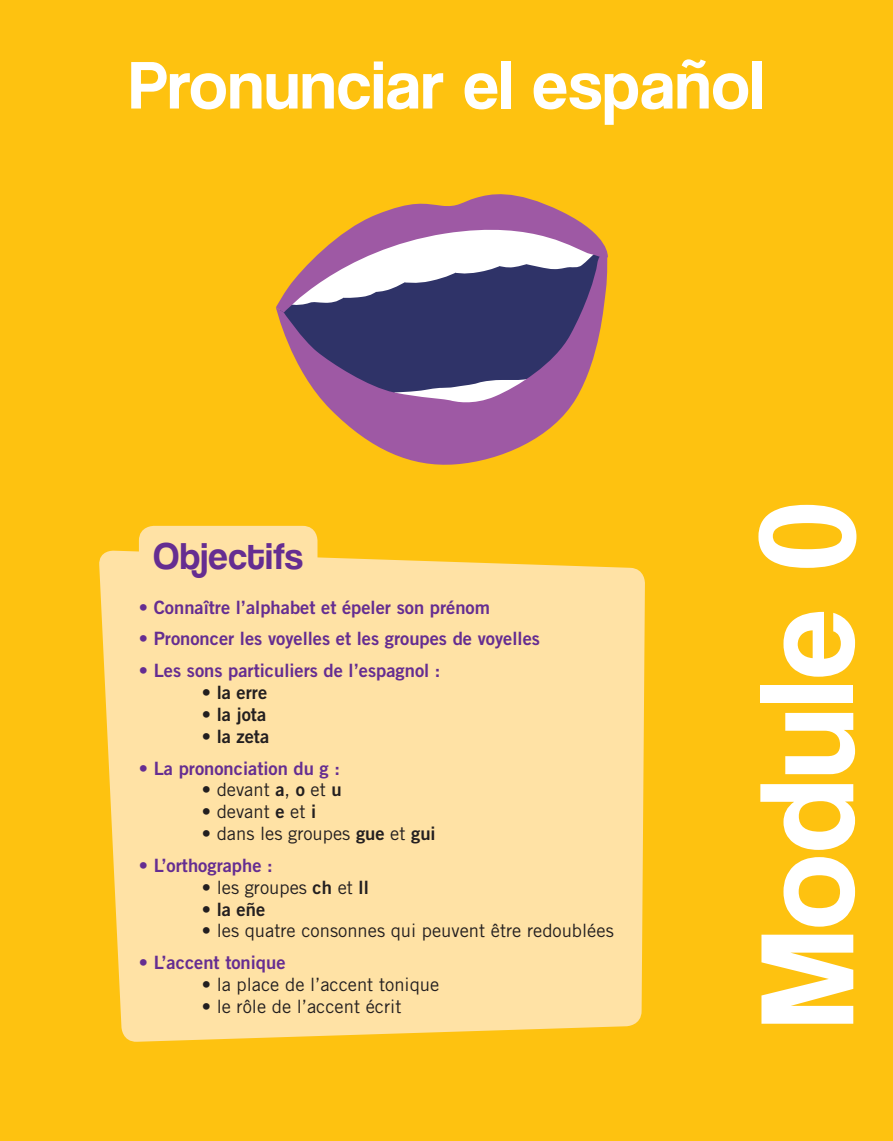
<style>
.page{position:relative;width:893px;height:1141px;background:#fec210}
.page>*{position:absolute;margin:0;border:0;box-sizing:border-box;transform-origin:0 0}
.t1{font:138.25px "Coolvetica Rg";letter-spacing:.02em;color:#fff}
.t2{font:70px "Coolvetica Rg";letter-spacing:.02em;color:#fff}
.t3{font:38.5px "Coolvetica Rg";letter-spacing:.02em;color:#652d91}
.t4{font:18.38px "Trade Gothic LT Std Bd 2";color:#652d91}
.t5{font:18.38px "Trade Gothic LT Std";color:#231f20}
.t6{font:18.38px "Trade Gothic LT Std Bd 2";color:#231f20}
.s1{font-family:"Trade Gothic LT Std Bd 2"}
</style>
<div class="page">
<div style="left:99px;top:550px;width:546px;height:492px;background:#ffe2a5"></div>
<div style="left:139px;top:526px;width:178px;height:59px;background:#ffe2a5;border-radius:15px"></div>
<svg style="left:322px;top:194px;width:285px;height:57px"></svg>
<svg style="left:276px;top:251px;width:332px;height:214px"></svg>
<p class="t2" style="left:130px;top:44px;width:635px">Pronunciar el español</p>
<p class="t3" style="left:154px;top:534px;width:151px">Objectifs</p>
<p class="t4" style="left:139px;top:596px;width:353px">• Connaître l’alphabet et épeler son prénom</p>
<p class="t4" style="left:139px;top:627px;width:403px">• Prononcer les voyelles et les groupes de voyelles</p>
<p class="t4" style="left:139px;top:659px;width:303px">• Les sons particuliers de l’espagnol :</p>
<p class="t6" style="left:202px;top:681px;width:67px">• la erre</p>
<p class="t6" style="left:202px;top:703px;width:66px">• la jota</p>
<p class="t6" style="left:202px;top:725px;width:69px">• la zeta</p>
<p class="t4" style="left:139px;top:757px;width:203px">• La prononciation du g :</p>
<p class="t5" style="left:202px;top:779px;width:141px">• devant <span class="s1">a</span>, <span class="s1">o</span> et <span class="s1">u</span></p>
<p class="t5" style="left:202px;top:801px;width:116px">• devant <span class="s1">e</span> et <span class="s1">i</span></p>
<p class="t5" style="left:202px;top:822px;width:235px">• dans les groupes <span class="s1">gue</span> et <span class="s1">gui</span></p>
<p class="t4" style="left:139px;top:854px;width:135px">• L’orthographe :</p>
<p class="t5" style="left:202px;top:876px;width:168px">• les groupes <span class="s1">ch</span> et <span class="s1">ll</span></p>
<p class="t6" style="left:202px;top:898px;width:65px">• la eñe</p>
<p class="t5" style="left:202px;top:920px;width:413px">• les quatre consonnes qui peuvent être redoublées</p>
<p class="t4" style="left:139px;top:951px;width:148px">• L’accent tonique</p>
<p class="t5" style="left:202px;top:973px;width:239px">• la place de l’accent tonique</p>
<p class="t5" style="left:202px;top:995px;width:201px">• le rôle de l’accent écrit</p>
<p class="t1" style="left:726px;top:1027px;width:525px;rotate:-90deg">Module 0</p>
</div>
